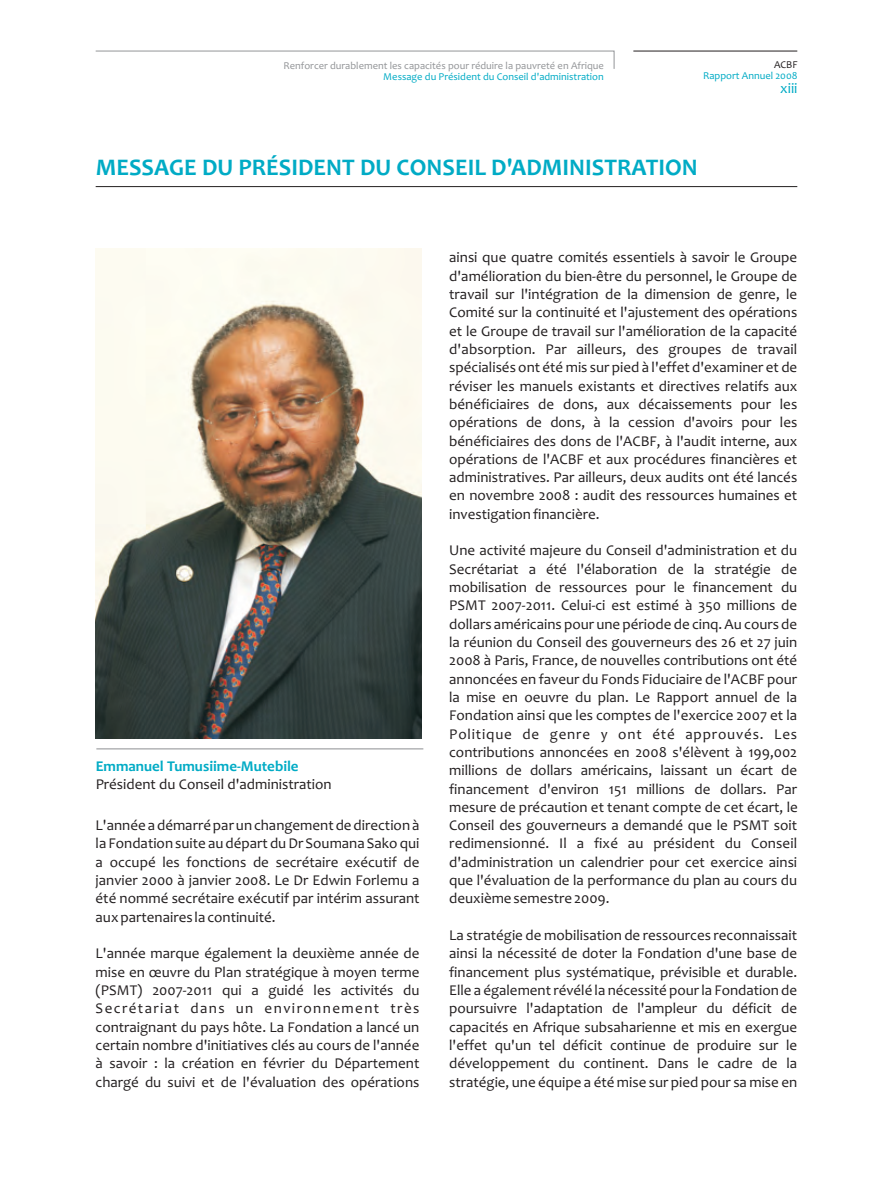
<style>
.page{position:relative;width:893px;height:1191px;background:#fff}
.page>*{position:absolute;margin:0;border:0;box-sizing:border-box;transform-origin:0 0}
.t1{font:700 24px "Candara";color:#00abc5}
.t2{font:15px/18.3px "Candara";color:#231f20;text-align:justify}
.t3{font:15px "Candara";letter-spacing:.095em;color:#231f20}
.t4{font:700 15px "Candara";color:#00abc5}
.t5{font:15px "Candara";color:#00abc5}
.t6{font:10.5px "Candara";color:#939598}
.t7{font:10.5px "Candara";color:#00abc5}
.t8{font:10.5px "Candara";color:#231f20}
</style>
<div class="page">
<hr style="left:96px;top:186px;width:701px;height:1px;background:#231f20">
<hr style="left:96px;top:748px;width:327px;height:1px;background:#939598">
<img style="left:96px;top:248px;width:326px;height:490px">
<hr style="left:633px;top:51px;width:164px;height:1px;background:#231f20">
<svg style="left:95px;top:50px;width:520px;height:19px"></svg>
<p class="t6" style="left:283px;top:61px;width:322px">Renforcer durablement les capacités pour réduire la pauvreté en Afrique</p>
<p class="t7" style="left:383px;top:72px;width:222px">Message du Président du Conseil d'administration</p>
<p class="t8" style="left:774px;top:60px;width:25px">ACBF</p>
<p class="t7" style="left:703px;top:71px;width:96px">Rapport Annuel 2008</p>
<p class="t5" style="left:780px;top:83px;width:19px">xiii</p>
<h1 class="t1" style="left:96px;top:158px;width:604px">MESSAGE DU PRÉSIDENT DU CONSEIL D'ADMINISTRATION</h1>
<p class="t4" style="left:96px;top:759px;width:204px">Emmanuel Tumusiime-Mutebile</p>
<p class="t2" style="left:96px;top:776px;width:237px">Président du Conseil d'administration</p>
<p class="t2" style="left:449px;top:250px;width:350px">ainsi que quatre comités essentiels à savoir le Groupe d'amélioration du bien-être du personnel, le Groupe de travail sur l'intégration de la dimension de genre, le Comité sur la continuité et l'ajustement des opérations et le Groupe de travail sur l'amélioration de la capacité d'absorption. Par ailleurs, des groupes de travail spécialisés ont été mis sur pied à l'effet d'examiner et de réviser les manuels existants et directives relatifs aux bénéficiaires de dons, aux décaissements pour les opérations de dons, à la cession d'avoirs pour les bénéficiaires des dons de l'ACBF, à l'audit interne, aux opérations de l'ACBF et aux procédures financières et administratives. Par ailleurs, deux audits ont été lancés en novembre 2008 : audit des ressources humaines et investigation financière.</p>
<p class="t2" style="left:449px;top:543px;width:350px">Une activité majeure du Conseil d'administration et du Secrétariat a été l'élaboration de la stratégie de mobilisation de ressources pour le financement du PSMT 2007-2011. Celui-ci est estimé à 350 millions de dollars américains pour une période de cinq. Au cours de la réunion du Conseil des gouverneurs des 26 et 27 juin 2008 à Paris, France, de nouvelles contributions ont été annoncées en faveur du Fonds Fiduciaire de l'ACBF pour la mise en oeuvre du plan. Le Rapport annuel de la Fondation ainsi que les comptes de l'exercice 2007 et la Politique de genre y ont été approuvés. Les contributions annoncées en 2008 s'élèvent à 199,002 millions de dollars américains, laissant un écart de financement d'environ 151 millions de dollars. Par mesure de précaution et tenant compte de cet écart, le</p>
<p class="t2" style="left:96px;top:817px;width:325px">L'année a démarré par un changement de direction à</p>
<p class="t2" style="left:449px;top:817px;width:350px">Conseil des gouverneurs a demandé que le PSMT soit</p>
<p class="t2" style="left:96px;top:836px;width:325px">la Fondation suite au départ du Dr Soumana Sako qui</p>
<p class="t2" style="left:449px;top:836px;width:350px">redimensionné. Il a fixé au président du Conseil</p>
<p class="t2" style="left:96px;top:854px;width:325px">a occupé les fonctions de secrétaire exécutif de</p>
<p class="t2" style="left:449px;top:854px;width:350px">d'administration un calendrier pour cet exercice ainsi</p>
<p class="t2" style="left:96px;top:872px;width:325px">janvier 2000 à janvier 2008. Le Dr Edwin Forlemu a</p>
<p class="t2" style="left:449px;top:872px;width:350px">que l'évaluation de la performance du plan au cours du</p>
<p class="t2" style="left:96px;top:891px;width:325px">été nommé secrétaire exécutif par intérim assurant</p>
<p class="t2" style="left:449px;top:891px;width:162px">deuxième semestre 2009.</p>
<p class="t2" style="left:96px;top:909px;width:181px">aux partenaires la continuité.</p>
<p class="t2" style="left:449px;top:927px;width:350px">La stratégie de mobilisation de ressources reconnaissait</p>
<p class="t2" style="left:96px;top:946px;width:325px">L'année marque également la deuxième année de</p>
<p class="t2" style="left:449px;top:946px;width:350px">ainsi la nécessité de doter la Fondation d'une base de</p>
<p class="t2" style="left:96px;top:964px;width:325px">mise en œuvre du Plan stratégique à moyen terme</p>
<p class="t2" style="left:449px;top:964px;width:350px">financement plus systématique, prévisible et durable.</p>
<p class="t2" style="left:96px;top:982px;width:325px">(PSMT) 2007-2011 qui a guidé les activités du</p>
<p class="t2" style="left:449px;top:982px;width:350px">Elle a également révélé la nécessité pour la Fondation de</p>
<p class="t3" style="left:96px;top:1002px;width:325px">Secrétariat dans un environnement très</p>
<p class="t2" style="left:449px;top:1000px;width:350px">poursuivre l'adaptation de l'ampleur du déficit de</p>
<p class="t2" style="left:96px;top:1019px;width:325px">contraignant du pays hôte. La Fondation a lancé un</p>
<p class="t2" style="left:449px;top:1019px;width:350px">capacités en Afrique subsaharienne et mis en exergue</p>
<p class="t2" style="left:96px;top:1037px;width:325px">certain nombre d'initiatives clés au cours de l'année</p>
<p class="t2" style="left:449px;top:1037px;width:350px">l'effet qu'un tel déficit continue de produire sur le</p>
<p class="t2" style="left:96px;top:1055px;width:325px">à savoir : la création en février du Département</p>
<p class="t2" style="left:449px;top:1055px;width:350px">développement du continent. Dans le cadre de la</p>
<p class="t2" style="left:96px;top:1074px;width:325px">chargé du suivi et de l'évaluation des opérations</p>
<p class="t2" style="left:449px;top:1074px;width:350px">stratégie, une équipe a été mise sur pied pour sa mise en</p>
</div>
